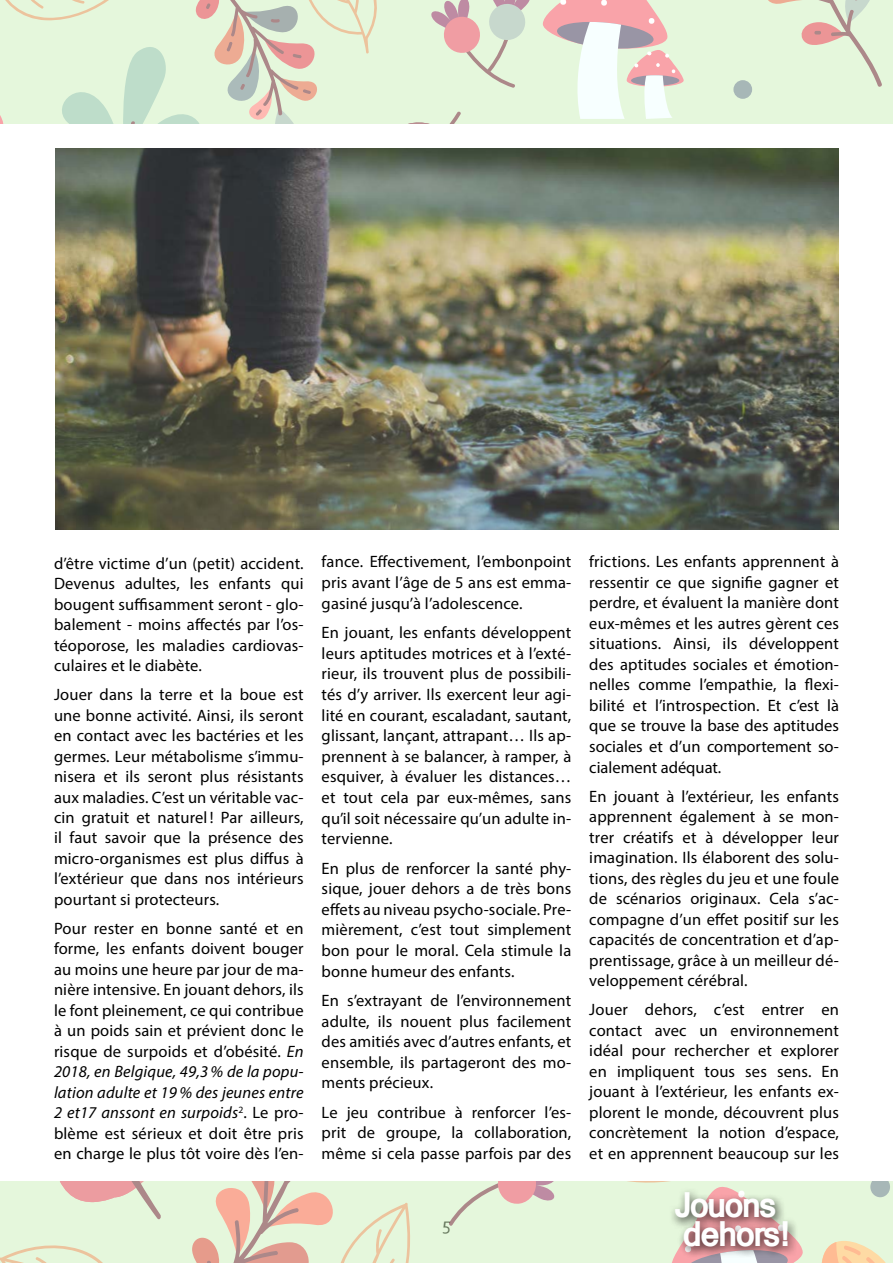
<style>
.page{position:relative;width:893px;height:1263px;background:#fff}
.page>*{position:absolute;margin:0;border:0;box-sizing:border-box;transform-origin:0 0}
.t1{font:700 33.75px/29.1px "Mangal";letter-spacing:-.075em;color:#fff}
.t2{font:18px "Corbel";color:#000}
.t3{font:16.5px/20.4px "Myriad Pro";letter-spacing:.01em;color:#000;text-align:justify}
.s1{font-style:italic}
</style>
<div class="page">
<div style="left:0;top:1181px;width:893px;height:82px;background:#e5f7dc"></div>
<svg style="left:821px;top:1241px;width:65px;height:22px"></svg>
<svg style="left:870px;top:1181px;width:20px;height:16px"></svg>
<svg style="left:0;top:1181px;width:410px;height:82px"></svg>
<svg style="left:449px;top:1181px;width:354px;height:82px"></svg>
<div style="left:0;top:0;width:893px;height:124px;background:#e5f7dc"></div>
<svg style="left:768px;top:0;width:114px;height:87px"></svg>
<svg style="left:733px;top:80px;width:19px;height:19px"></svg>
<svg style="left:0;top:0;width:530px;height:124px"></svg>
<svg style="left:542px;top:0;width:142px;height:119px"></svg>
<img style="left:56px;top:148px;width:783px;height:382px">
<div style="left:669px;top:1186px;width:117px;height:43px;background:#000;opacity:.75"></div>
<div style="left:677px;top:1216px;width:121px;height:42px;background:#000;opacity:.75"></div>
<p class="t3" style="left:54px;top:553px;width:251px">d’être victime d’un (petit) accident.<br>Devenus adultes, les enfants qui bougent suffisamment seront - glo&shy;balement - moins affectés par l’os&shy;téoporose, les maladies cardiovas&shy;culaires et le diabète.</p>
<p class="t3" style="left:54px;top:684px;width:251px">Jouer dans la terre et la boue est une bonne activité. Ainsi, ils seront en contact avec les bactéries et les germes. Leur métabolisme s’immu&shy;nisera et ils seront plus résistants aux maladies. C’est un véritable vac&shy;cin gratuit et naturel ! Par ailleurs, il faut savoir que la présence des micro-organismes est plus diffus à l’extérieur que dans nos intérieurs pourtant si protecteurs.</p>
<p class="t3" style="left:54px;top:918px;width:251px">Pour rester en bonne santé et en forme, les enfants doivent bouger au moins une heure par jour de ma&shy;nière intensive. En jouant dehors, ils le font pleinement, ce qui contribue à un poids sain et prévient donc le risque de surpoids et d’obésité. <span class="s1">En 2018, en Belgique, 49,3% de la popu&shy;lation adulte et 19% des jeunes entre 2 et17 anssont en surpoids</span><sup>2</sup>. Le pro&shy;blème est sérieux et doit être pris en charge le plus tôt voire dès l’en-</p>
<p class="t3" style="left:322px;top:551px;width:251px">fance. Effectivement, l’embonpoint pris avant l’âge de 5 ans est emma&shy;gasiné jusqu’à l’adolescence.</p>
<p class="t3" style="left:322px;top:622px;width:251px">En jouant, les enfants développent leurs aptitudes motrices et à l’exté&shy;rieur, ils trouvent plus de possibili&shy;tés d’y arriver. Ils exercent leur agi&shy;lité en courant, escaladant, sautant, glissant, lançant, attrapant… Ils ap&shy;prennent à se balancer, à ramper, à esquiver, à évaluer les distances… et tout cela par eux-mêmes, sans qu’il soit nécessaire qu’un adulte in&shy;tervienne.</p>
<p class="t3" style="left:322px;top:857px;width:251px">En plus de renforcer la santé phy&shy;sique, jouer dehors a de très bons effets au niveau psycho-sociale. Pre&shy;mièrement, c’est tout simplement bon pour le moral. Cela stimule la bonne humeur des enfants.</p>
<p class="t3" style="left:322px;top:990px;width:251px">En s’extrayant de l’environnement adulte, ils nouent plus facilement des amitiés avec d’autres enfants, et ensemble, ils partageront des mo&shy;ments précieux.</p>
<p class="t3" style="left:322px;top:1101px;width:251px">Le jeu contribue à renforcer l’es&shy;prit de groupe, la collaboration, même si cela passe parfois par des</p>
<p class="t2" style="left:442px;top:1213px;width:10px">5</p>
<p class="t3" style="left:589px;top:551px;width:251px">frictions. Les enfants apprennent à ressentir ce que signifie gagner et perdre, et évaluent la manière dont eux-mêmes et les autres gèrent ces situations. Ainsi, ils développent des aptitudes sociales et émotion&shy;nelles comme l’empathie, la flexi&shy;bilité et l’introspection. Et c’est là que se trouve la base des aptitudes sociales et d’un comportement so&shy;cialement adéquat.</p>
<p class="t3" style="left:589px;top:785px;width:251px">En jouant à l’extérieur, les enfants apprennent également à se mon&shy;trer créatifs et à développer leur imagination. Ils élaborent des solu&shy;tions, des règles du jeu et une foule de scénarios originaux. Cela s’ac&shy;compagne d’un effet positif sur les capacités de concentration et d’ap&shy;prentissage, grâce à un meilleur dé&shy;veloppement cérébral.</p>
<p class="t3" style="left:589px;top:999px;width:251px">Jouer dehors, c’est entrer en contact avec un environnement idéal pour rechercher et explorer en impliquent tous ses sens. En jouant à l’extérieur, les enfants ex&shy;plorent le monde, découvrent plus concrètement la notion d’espace, et en apprennent beaucoup sur les</p>
<h1 class="t1" style="left:674px;top:1188px;width:117px">Jouons dehors!</h1>
</div>
